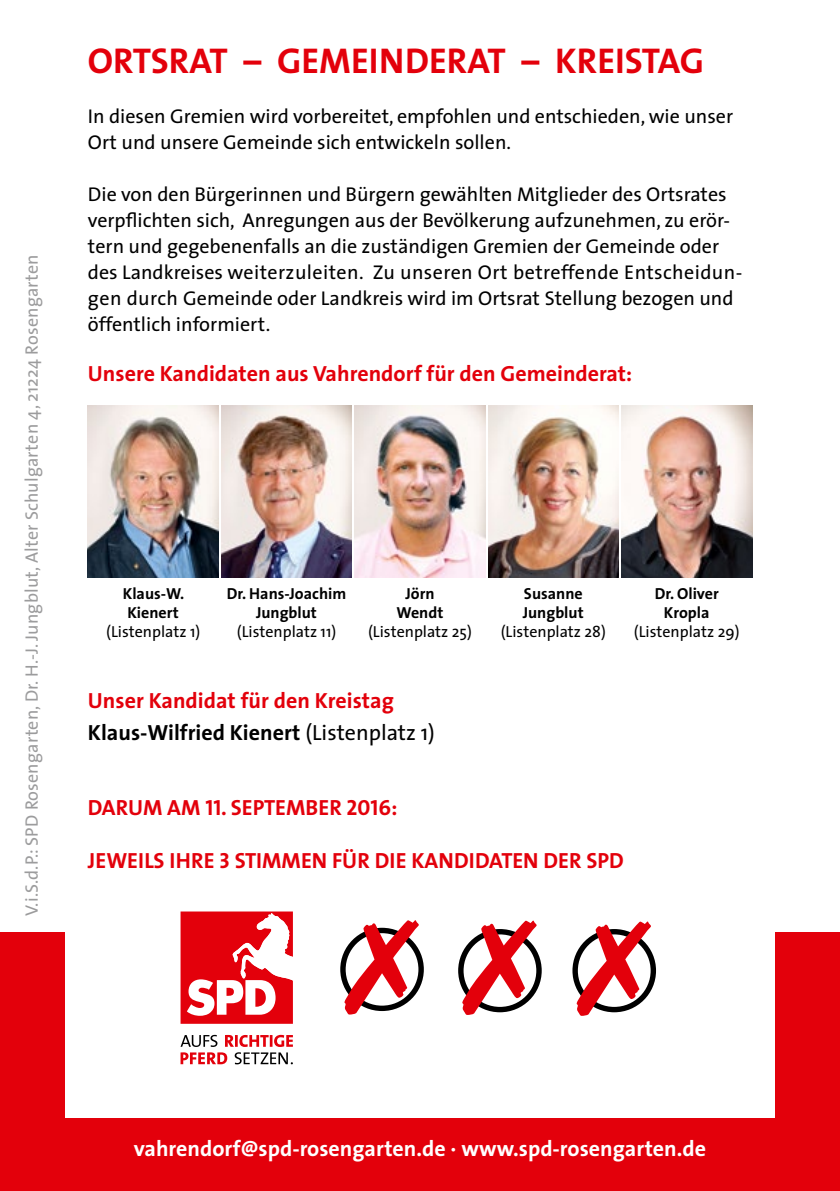
<style>
.page{position:relative;width:840px;height:1191px;background:#fff}
.page>*{position:absolute;margin:0;border:0;box-sizing:border-box;transform-origin:0 0}
.t1{font:700 36px "The Sans";color:#e3000b}
.t2{font:700 22px/32px "The Sans";color:#e3000b}
.t3{font:22px "The Sans Bold Caps";color:#e3000b}
.t4{font:700 22px "The Sans";color:#fff}
.t5{font:20px/26px "The Sans";color:#000}
.t6{font:18px "The Sans";letter-spacing:.01em;color:#9c9c9d}
.t7{font:700 16px/19.2px "The Sans";color:#000;text-align:center}
.t8{font:16px "The Sans";color:#000}
.s1{color:#000}
.s2{font-weight:400;color:#000}
</style>
<div class="page">
<div style="left:0;top:933px;width:839px;height:258px;background:#e3000b"></div>
<div style="left:65px;top:34px;width:709px;height:1083px;background:#fff"></div>
<svg style="left:180px;top:1034px;width:113px;height:30px"></svg>
<svg style="left:180px;top:911px;width:113px;height:112px"></svg>
<svg style="left:340px;top:920px;width:83px;height:94px"></svg>
<svg style="left:458px;top:920px;width:83px;height:95px"></svg>
<svg style="left:572px;top:921px;width:83px;height:94px"></svg>
<img style="left:88px;top:405px;width:130px;height:172px">
<img style="left:221px;top:405px;width:130px;height:172px">
<img style="left:354px;top:405px;width:131px;height:172px">
<img style="left:488px;top:405px;width:130px;height:172px">
<img style="left:621px;top:405px;width:130px;height:172px">
<p class="t6" style="left:17px;top:916px;width:663px;rotate:-90deg">V.i.S.d.P.: SPD Rosengarten, Dr. H.-J. Jungblut, Alter Schulgarten 4, 21224 Rosengarten</p>
<h1 class="t1" style="left:88px;top:31px;width:617px">ORTSRAT – GEMEINDERAT – KREISTAG</h1>
<p class="t5" style="left:88px;top:102px;width:646px">In diesen Gremien wird vorbereitet, empfohlen und entschieden, wie unser<br>Ort und unsere Gemeinde sich entwickeln sollen.</p>
<p class="t5" style="left:88px;top:180px;width:655px">Die von den Bürgerinnen und Bürgern gewählten Mitglieder des Ortsrates verpflichten sich, Anregungen aus der Bevölkerung aufzunehmen, zu erör&shy;tern und gegebenenfalls an die zuständigen Gremien der Gemeinde oder des Landkreises weiterzuleiten. Zu unseren Ort betreffende Entscheidun&shy;gen durch Gemeinde oder Landkreis wird im Ortsrat Stellung bezogen und öffentlich informiert.</p>
<p class="t2" style="left:88px;top:357px;width:545px">Unsere Kandidaten aus Vahrendorf für den Gemeinderat:</p>
<p class="t7" style="left:123px;top:583px;width:63px;text-align:left">Klaus-W.<br>Kienert</p>
<p class="t8" style="left:106px;top:618px;width:95px">(Listenplatz 1)</p>
<p class="t7" style="left:227px;top:583px;width:121px">Dr. Hans-Joachim<br>Jungblut</p>
<p class="t8" style="left:237px;top:618px;width:101px">(Listenplatz 11)</p>
<p class="t7" style="left:396px;top:583px;width:48px">Jörn<br>Wendt</p>
<p class="t8" style="left:368px;top:618px;width:105px">(Listenplatz 25)</p>
<p class="t2" style="left:88px;top:684px;width:348px">Unser Kandidat für den Kreistag<br><span class="s1">Klaus-Wilfried Kienert</span> <span class="s2">(Listenplatz 1)</span></p>
<p class="t7" style="left:522px;top:583px;width:62px;text-align:left">Susanne<br>Jungblut</p>
<p class="t8" style="left:500px;top:618px;width:107px">(Listenplatz 28)</p>
<p class="t7" style="left:654px;top:583px;width:65px">Dr. Oliver<br>Kropla</p>
<p class="t8" style="left:633px;top:618px;width:107px">(Listenplatz 29)</p>
<p class="t3" style="left:88px;top:789px;width:311px">DARUM AM 11. SEPTEMBER 2016:</p>
<p class="t3" style="left:88px;top:841px;width:537px">JEWEILS IHRE 3 STIMMEN FÜR DIE KANDIDATEN DER SPD</p>
<p class="t4" style="left:134px;top:1130px;width:573px">vahrendorf@spd-rosengarten.de · www.spd-rosengarten.de</p>
</div>
